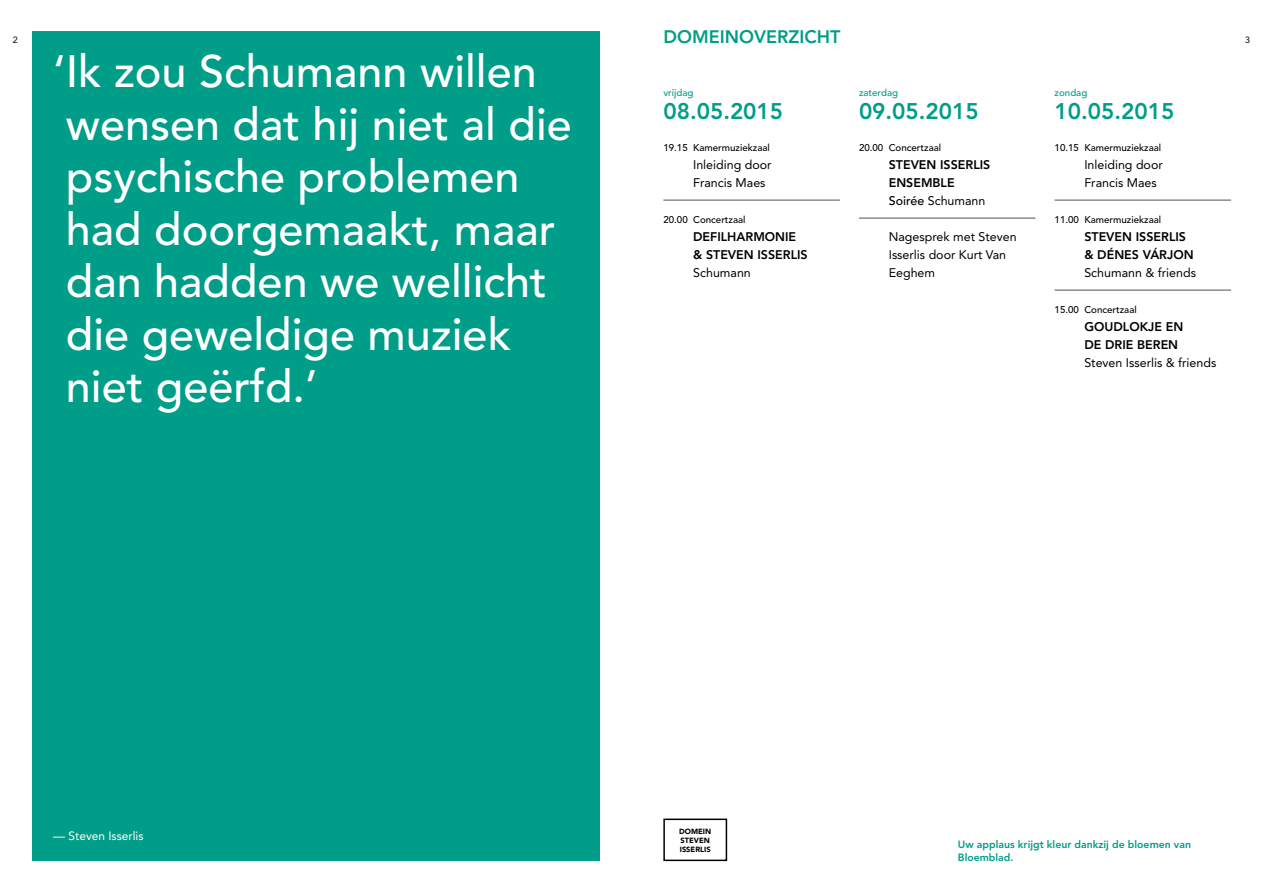
<style>
.page{position:relative;width:1263px;height:893px;background:#fff}
.page>*{position:absolute;margin:0;border:0;box-sizing:border-box;transform-origin:0 0}
.t1{font:500 45px/52.5px "Avenir LT Pro";color:#fff}
.t2{font:800 22.5px "Avenir LT Pro";color:#009d88}
.t3{font:800 18px "Avenir LT Pro";color:#009d88}
.t4{font:12.45px/18px "Avenir LT Pro";color:#000}
.t5{font:800 12.45px/18px "Avenir LT Pro";color:#000}
.t6{font:12px "Avenir LT Pro";color:#fff}
.t7{font:800 10.5px/12.6px "Avenir LT Pro";color:#009d88}
.t8{font:500 9.75px "Avenir LT Pro";color:#000}
.t9{font:500 9.75px "Avenir LT Pro";color:#009d88}
.t10{font:9px "Avenir LT Pro";color:#000}
.t11{font:900 7.5px/9px "Avenir LT Pro";color:#000}
.s1{font-weight:500}
.s2{font-weight:400}
</style>
<div class="page">
<div style="left:32px;top:32px;width:568px;height:829px;background:#009d88"></div>
<div style="left:663px;top:819px;width:64px;height:42px;border:2px solid #000"></div>
<hr style="left:663px;top:200px;width:177px;height:1px;background:#55524e">
<hr style="left:859px;top:218px;width:176px;height:1px;background:#55524e">
<hr style="left:1054px;top:200px;width:177px;height:1px;background:#55524e">
<hr style="left:1054px;top:290px;width:177px;height:1px;background:#55524e">
<p class="t10" style="left:13px;top:34px;width:7px">2</p>
<h1 class="t1" style="left:53px;top:46px;width:520px">‘Ik zou Schumann willen wensen dat hij niet al die psychische problemen had doorgemaakt, maar dan hadden we wellicht die geweldige muziek niet geërfd.’</h1>
<h3 class="t3" style="left:663px;top:26px;width:178px">DOMEINOVERZICHT</h3>
<p class="t9" style="left:663px;top:87px;width:32px">vrijdag</p>
<h2 class="t2" style="left:663px;top:98px;width:121px">08.05.2015</h2>
<p class="t8" style="left:663px;top:141px;width:108px">19.15 Kamermuziekzaal</p>
<p class="t4" style="left:693px;top:155px;width:80px">Inleiding door<br>Francis Maes</p>
<p class="t8" style="left:663px;top:213px;width:84px">20.00 Concertzaal</p>
<p class="t5" style="left:693px;top:227px;width:116px">DEFILHARMONIE &amp; STEVEN ISSERLIS</p>
<p class="t4" style="left:693px;top:263px;width:59px">Schumann</p>
<p class="t9" style="left:859px;top:87px;width:41px">zaterdag</p>
<h2 class="t2" style="left:859px;top:98px;width:121px">09.05.2015</h2>
<p class="t8" style="left:859px;top:141px;width:84px">20.00 Concertzaal</p>
<p class="t5" style="left:889px;top:155px;width:103px">STEVEN ISSERLIS<br>ENSEMBLE<br><span class="s1">Soirée</span> <span class="s2">Schumann</span></p>
<p class="t4" style="left:889px;top:227px;width:129px">Nagesprek met Steven<br>Isserlis door Kurt Van<br>Eeghem</p>
<p class="t9" style="left:1054px;top:87px;width:34px">zondag</p>
<h2 class="t2" style="left:1054px;top:98px;width:121px">10.05.2015</h2>
<p class="t8" style="left:1054px;top:141px;width:108px">10.15 Kamermuziekzaal</p>
<p class="t4" style="left:1084px;top:155px;width:80px">Inleiding door<br>Francis Maes</p>
<p class="t8" style="left:1054px;top:213px;width:108px">11.00 Kamermuziekzaal</p>
<p class="t5" style="left:1084px;top:227px;width:111px">STEVEN ISSERLIS &amp; DÉNES VÁRJON</p>
<p class="t4" style="left:1084px;top:263px;width:113px">Schumann &amp; friends</p>
<p class="t8" style="left:1054px;top:303px;width:84px">15.00 Concertzaal</p>
<p class="t5" style="left:1084px;top:317px;width:100px">GOUDLOKJE EN<br>DE DRIE BEREN</p>
<p class="t4" style="left:1084px;top:353px;width:133px">Steven Isserlis &amp; friends</p>
<p class="t10" style="left:1245px;top:34px;width:7px">3</p>
<p class="t6" style="left:53px;top:828px;width:92px">— Steven Isserlis</p>
<p class="t11" style="left:679px;top:827px;width:34px">DOMEIN<br>STEVEN<br>ISSERLIS</p>
<p class="t7" style="left:958px;top:838px;width:235px">Uw applaus krijgt kleur dankzij de bloemen van<br>Bloemblad.</p>
</div>
